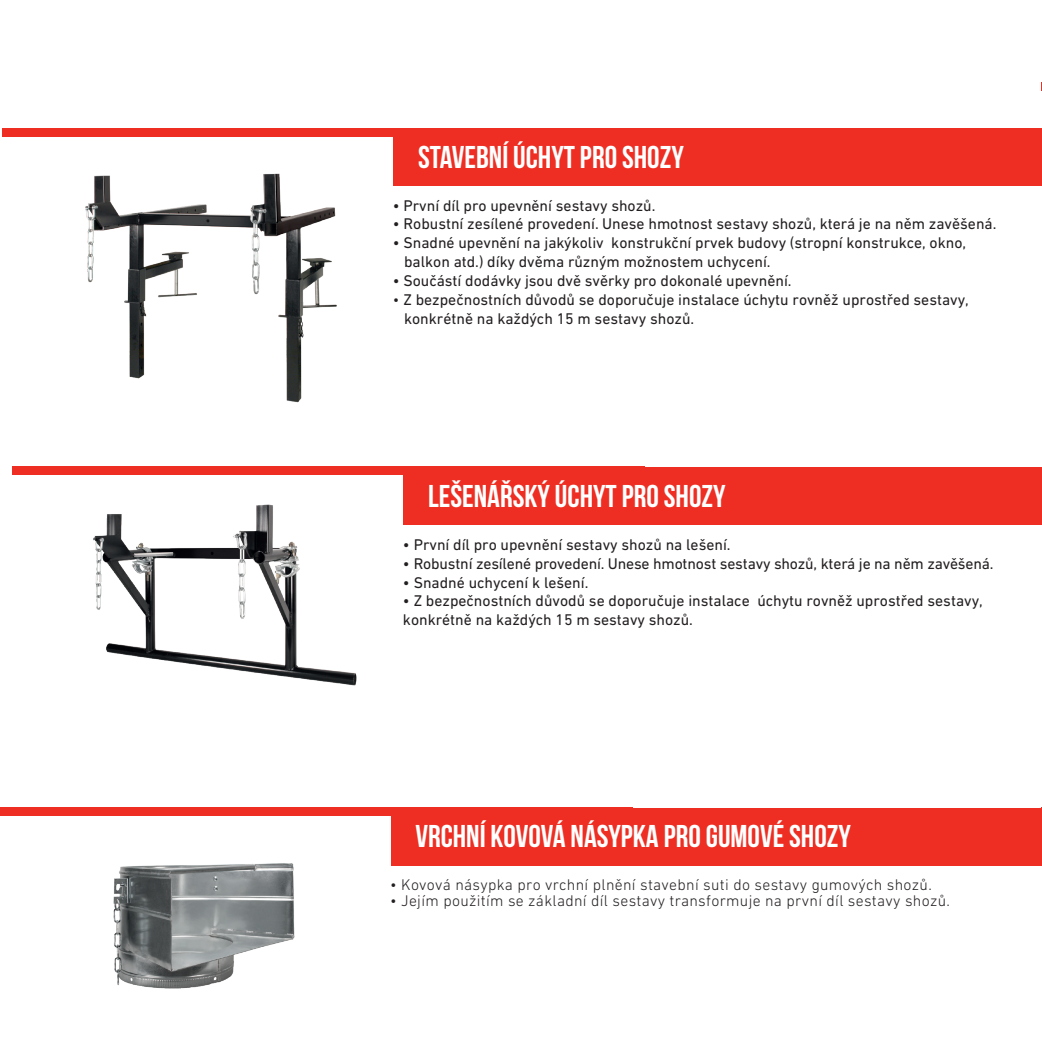
<style>
.page{position:relative;width:1042px;height:1042px;background:#fff}
.page>*{position:absolute;margin:0;border:0;box-sizing:border-box;transform-origin:0 0}
.t1{font:700 31.5px "Bebas Neue";color:#fff}
.t2{font:15.75px/18.9px "DIN Next CYR";color:#231f20}
.t3{font:300 15.75px "DIN Next CYR";letter-spacing:.02em;color:#231f20}
.s1{font-weight:300}
</style>
<div class="page">
<div style="left:393px;top:128px;width:649px;height:58px;background:#ee2e22"></div>
<div style="left:3px;top:128px;width:632px;height:9px;background:#ee2e22"></div>
<img style="left:85px;top:173px;width:252px;height:230px">
<div style="left:403px;top:467px;width:639px;height:58px;background:#ee2e22"></div>
<div style="left:13px;top:467px;width:632px;height:8px;background:#ee2e22"></div>
<img style="left:93px;top:504px;width:264px;height:182px">
<div style="left:390px;top:807px;width:651px;height:58px;background:#ee2e22"></div>
<div style="left:0;top:807px;width:632px;height:9px;background:#ee2e22"></div>
<img style="left:113px;top:863px;width:182px;height:126px">
<h1 class="t1" style="left:418px;top:140px;width:267px">STAVEBNÍ ÚCHYT PRO SHOZY</h1>
<p class="t2" style="left:393px;top:195px;width:264px">• První díl pro upevnění sestavy shozů.</p>
<p class="t2" style="left:393px;top:214px;width:605px">• Robustní zesílené provedení. Unese hmotnost sestavy shozů, která je na něm zavěšená.</p>
<p class="t2" style="left:404px;top:233px;width:563px;text-indent:-11px">• Snadné upevnění na jakýkoliv konstrukční prvek budovy (stropní konstrukce, okno, balkon atd.) díky dvěma různým možnostem uchycení.</p>
<p class="t2" style="left:393px;top:271px;width:400px">• Součástí dodávky jsou dvě svěrky pro dokonalé upevnění.</p>
<p class="t2" style="left:404px;top:290px;width:566px;text-indent:-11px"><span class="s1">•</span> Z bezpečnostních důvodů se doporučuje instalace úchytu rovněž uprostřed sestavy, konkrétně na každých 15 m sestavy shozů.</p>
<h1 class="t1" style="left:428px;top:479px;width:299px">LEŠENÁŘSKÝ ÚCHYT PRO SHOZY</h1>
<p class="t2" style="left:403px;top:535px;width:329px">• První díl pro upevnění sestavy shozů na lešení.</p>
<p class="t2" style="left:403px;top:553px;width:592px">• Robustní zesílené provedení. Unese hmotnost sestavy shozů, která je na něm zavěšená.</p>
<p class="t2" style="left:403px;top:572px;width:187px">• Snadné uchycení k lešení.</p>
<p class="t2" style="left:403px;top:591px;width:581px">• Z bezpečnostních důvodů se doporučuje instalace úchytu rovněž uprostřed sestavy, konkrétně na každých 15 m sestavy shozů.</p>
<h1 class="t1" style="left:415px;top:819px;width:437px">VRCHNÍ KOVOVÁ NÁSYPKA PRO GUMOVÉ SHOZY</h1>
<p class="t3" style="left:390px;top:875px;width:543px">• Kovová násypka pro vrchní plnění stavební suti do sestavy gumových shozů.</p>
<p class="t3" style="left:390px;top:891px;width:561px">• Jejím použitím se základní díl sestavy transformuje na první díl sestavy shozů.</p>
</div>
